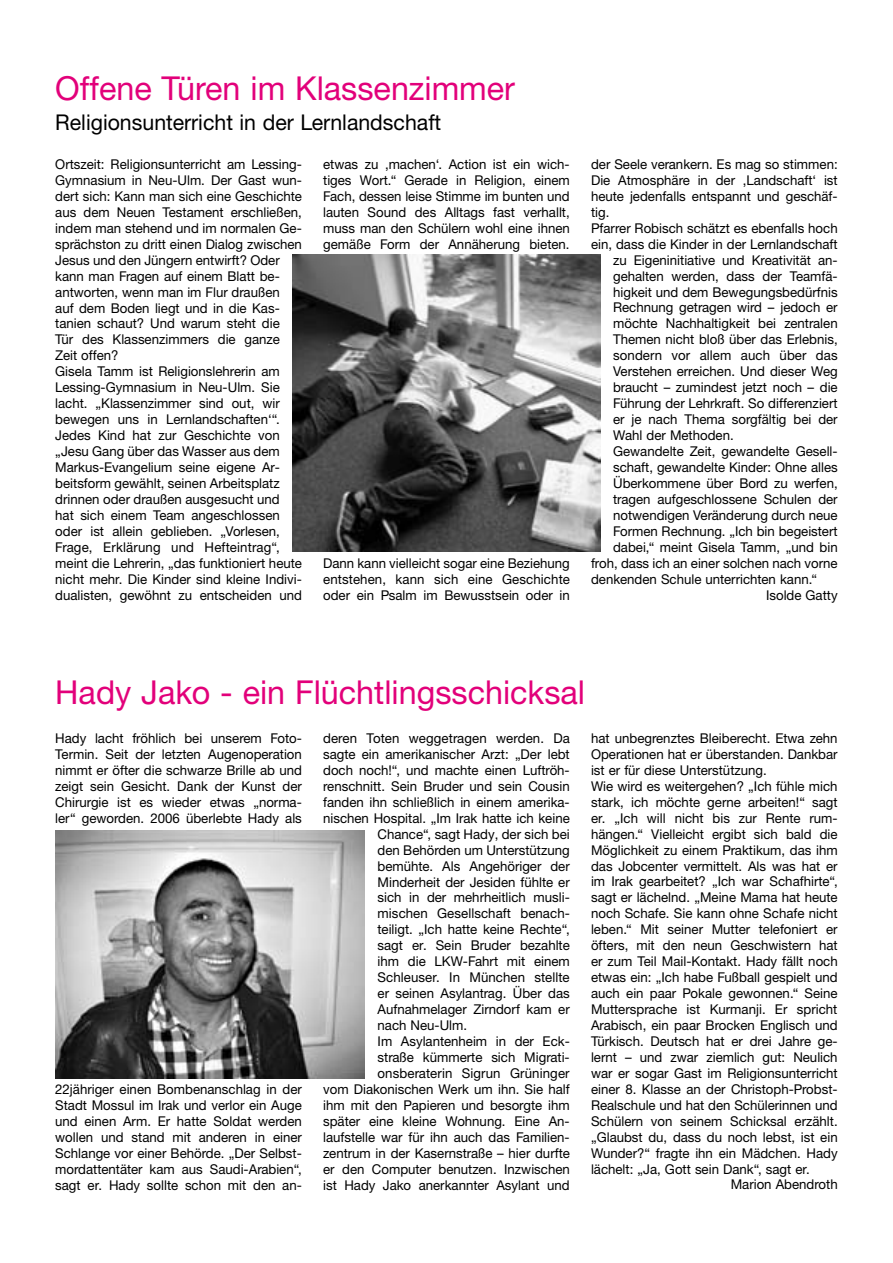
<style>
.page{position:relative;width:893px;height:1263px;background:#fff}
.page>*{position:absolute;margin:0;border:0;box-sizing:border-box;transform-origin:0 0}
.t1{font:33px "Helvetica Neue LTW1 G";color:#e2007a}
.t2{font:21.75px "Helvetica Neue LTW1 G";color:#000}
.t3{font:13.5px/15.9px "Helvetica Neue LTW1 G";color:#000;text-align:justify}
</style>
<div class="page">
<img style="left:293px;top:254px;width:307px;height:298px">
<img style="left:55px;top:830px;width:310px;height:249px">
<h1 class="t1" style="left:55px;top:68px;width:461px">Offene Türen im Klassenzimmer</h1>
<h2 class="t2" style="left:55px;top:109px;width:388px">Religionsunterricht in der Lernlandschaft</h2>
<p class="t3" style="left:55px;top:156px;width:248px;text-align:left">Ortszeit: Religionsunterricht am Lessing-Gymnasium in Neu-Ulm. Der Gast wun&shy;dert sich: Kann man sich eine Geschichte aus dem Neuen Testament erschließen, indem man stehend und im normalen Ge&shy;sprächston zu dritt einen Dialog zwischen Jesus und den Jüngern entwirft? Oder kann man Fragen auf einem Blatt be&shy;antworten, wenn man im Flur draußen<br>auf dem Boden liegt und in die Kas&shy;tanien schaut? Und warum steht die<br>Tür des Klassenzimmers die ganze Zeit offen?<br>Gisela Tamm ist Religionslehrerin am Lessing-Gymnasium in Neu-Ulm. Sie lacht. „Klassenzimmer sind out, wir bewegen uns in Lernlandschaften‘“.<br>Jedes Kind hat zur Geschichte von „Jesu Gang über das Wasser aus dem Markus-Evangelium seine eigene Ar&shy;beitsform gewählt, seinen Arbeitsplatz drinnen oder draußen ausgesucht und<br>hat sich einem Team angeschlossen oder ist allein geblieben. „Vorlesen, Frage, Erklärung und Hefteintrag“, meint die Lehrerin, „das funktioniert heute nicht mehr. Die Kinder sind kleine Indivi&shy;dualisten, gewöhnt zu entscheiden und</p>
<p class="t3" style="left:323px;top:156px;width:248px">etwas zu ‚machen‘. Action ist ein wich&shy;tiges Wort.“ Gerade in Religion, einem Fach, dessen leise Stimme im bunten und lauten Sound des Alltags fast verhallt, muss man den Schülern wohl eine ihnen gemäße Form der Annäherung bieten.</p>
<p class="t3" style="left:323px;top:555px;width:248px">Dann kann vielleicht sogar eine Beziehung entstehen, kann sich eine Geschichte oder ein Psalm im Bewusstsein oder in</p>
<p class="t3" style="left:591px;top:156px;width:248px">der Seele verankern. Es mag so stimmen:</p>
<p class="t3" style="left:591px;top:172px;width:248px">Die Atmosphäre in der ‚Landschaft‘ ist</p>
<p class="t3" style="left:591px;top:188px;width:248px">heute jedenfalls entspannt und geschäf-</p>
<p class="t3" style="left:591px;top:204px;width:20px">tig.</p>
<p class="t3" style="left:591px;top:220px;width:248px">Pfarrer Robisch schätzt es ebenfalls hoch</p>
<p class="t3" style="left:591px;top:236px;width:248px">ein, dass die Kinder in der Lernlandschaft</p>
<p class="t3" style="left:613px;top:252px;width:226px">zu Eigeninitiative und Kreativität an-</p>
<p class="t3" style="left:613px;top:268px;width:226px">gehalten werden, dass der Teamfä-</p>
<p class="t3" style="left:613px;top:284px;width:226px">higkeit und dem Bewegungsbedürfnis</p>
<p class="t3" style="left:613px;top:300px;width:226px">Rechnung getragen wird – jedoch er</p>
<p class="t3" style="left:613px;top:316px;width:226px">möchte Nachhaltigkeit bei zentralen</p>
<p class="t3" style="left:613px;top:331px;width:226px">Themen nicht bloß über das Erlebnis,</p>
<p class="t3" style="left:613px;top:347px;width:226px">sondern vor allem auch über das</p>
<p class="t3" style="left:613px;top:363px;width:226px">Verstehen erreichen. Und dieser Weg</p>
<p class="t3" style="left:613px;top:379px;width:226px">braucht – zumindest jetzt noch – die</p>
<p class="t3" style="left:613px;top:395px;width:226px">Führung der Lehrkraft. So differenziert</p>
<p class="t3" style="left:613px;top:411px;width:226px">er je nach Thema sorgfältig bei der</p>
<p class="t3" style="left:613px;top:427px;width:122px">Wahl der Methoden.</p>
<p class="t3" style="left:613px;top:443px;width:226px">Gewandelte Zeit, gewandelte Gesell-</p>
<p class="t3" style="left:613px;top:459px;width:226px">schaft, gewandelte Kinder: Ohne alles</p>
<p class="t3" style="left:613px;top:475px;width:226px">Überkommene über Bord zu werfen,</p>
<p class="t3" style="left:613px;top:491px;width:226px">tragen aufgeschlossene Schulen der</p>
<p class="t3" style="left:613px;top:507px;width:226px">notwendigen Veränderung durch neue</p>
<p class="t3" style="left:613px;top:523px;width:226px">Formen Rechnung. „Ich bin begeistert</p>
<p class="t3" style="left:613px;top:539px;width:226px">dabei,“ meint Gisela Tamm, „und bin</p>
<p class="t3" style="left:591px;top:555px;width:248px">froh, dass ich an einer solchen nach vorne</p>
<p class="t3" style="left:591px;top:571px;width:228px">denkenden Schule unterrichten kann.“</p>
<p class="t3" style="left:766px;top:587px;width:73px">Isolde Gatty</p>
<h1 class="t1" style="left:55px;top:672px;width:531px">Hady Jako - ein Flüchtlingsschicksal</h1>
<p class="t3" style="left:55px;top:730px;width:248px">Hady lacht fröhlich bei unserem Foto-Termin. Seit der letzten Augenoperation nimmt er öfter die schwarze Brille ab und zeigt sein Gesicht. Dank der Kunst der Chirurgie ist es wieder etwas „norma&shy;ler“ geworden. 2006 überlebte Hady als</p>
<p class="t3" style="left:55px;top:1081px;width:248px">22jähriger einen Bombenanschlag in der Stadt Mossul im Irak und verlor ein Auge und einen Arm. Er hatte Soldat werden wollen und stand mit anderen in einer Schlange vor einer Behörde. „Der Selbst&shy;mordattentäter kam aus Saudi-Arabien“, sagt er. Hady sollte schon mit den an-</p>
<p class="t3" style="left:323px;top:730px;width:248px">deren Toten weggetragen werden. Da</p>
<p class="t3" style="left:323px;top:746px;width:248px">sagte ein amerikanischer Arzt: „Der lebt</p>
<p class="t3" style="left:323px;top:762px;width:248px">doch noch!“, und machte einen Luftröh-</p>
<p class="t3" style="left:323px;top:778px;width:248px">renschnitt. Sein Bruder und sein Cousin</p>
<p class="t3" style="left:323px;top:794px;width:248px">fanden ihn schließlich in einem amerika-</p>
<p class="t3" style="left:323px;top:810px;width:248px">nischen Hospital. „Im Irak hatte ich keine</p>
<p class="t3" style="left:378px;top:826px;width:194px">Chance“, sagt Hady, der sich bei</p>
<p class="t3" style="left:378px;top:842px;width:194px">den Behörden um Unterstützung</p>
<p class="t3" style="left:378px;top:858px;width:194px">bemühte. Als Angehöriger der</p>
<p class="t3" style="left:378px;top:874px;width:194px">Minderheit der Jesiden fühlte er</p>
<p class="t3" style="left:378px;top:890px;width:194px">sich in der mehrheitlich musli-</p>
<p class="t3" style="left:378px;top:905px;width:194px">mischen Gesellschaft benach-</p>
<p class="t3" style="left:378px;top:921px;width:194px">teiligt. „Ich hatte keine Rechte“,</p>
<p class="t3" style="left:378px;top:937px;width:194px">sagt er. Sein Bruder bezahlte</p>
<p class="t3" style="left:378px;top:953px;width:194px">ihm die LKW-Fahrt mit einem</p>
<p class="t3" style="left:378px;top:969px;width:194px">Schleuser. In München stellte</p>
<p class="t3" style="left:378px;top:985px;width:194px">er seinen Asylantrag. Über das</p>
<p class="t3" style="left:378px;top:1001px;width:194px">Aufnahmelager Zirndorf kam er</p>
<p class="t3" style="left:378px;top:1017px;width:91px">nach Neu-Ulm.</p>
<p class="t3" style="left:378px;top:1033px;width:194px">Im Asylantenheim in der Eck-</p>
<p class="t3" style="left:378px;top:1049px;width:194px">straße kümmerte sich Migrati-</p>
<p class="t3" style="left:378px;top:1065px;width:194px">onsberaterin Sigrun Grüninger</p>
<p class="t3" style="left:323px;top:1081px;width:248px">vom Diakonischen Werk um ihn. Sie half</p>
<p class="t3" style="left:323px;top:1097px;width:248px">ihm mit den Papieren und besorgte ihm</p>
<p class="t3" style="left:323px;top:1113px;width:248px">später eine kleine Wohnung. Eine An-</p>
<p class="t3" style="left:323px;top:1129px;width:248px">laufstelle war für ihn auch das Familien-</p>
<p class="t3" style="left:323px;top:1145px;width:248px">zentrum in der Kasernstraße – hier durfte</p>
<p class="t3" style="left:323px;top:1161px;width:248px">er den Computer benutzen. Inzwischen</p>
<p class="t3" style="left:323px;top:1177px;width:248px">ist Hady Jako anerkannter Asylant und</p>
<p class="t3" style="left:591px;top:730px;width:248px">hat unbegrenztes Bleiberecht. Etwa zehn</p>
<p class="t3" style="left:591px;top:746px;width:248px">Operationen hat er überstanden. Dankbar</p>
<p class="t3" style="left:591px;top:762px;width:177px">ist er für diese Unterstützung.</p>
<p class="t3" style="left:591px;top:778px;width:248px">Wie wird es weitergehen? „Ich fühle mich</p>
<p class="t3" style="left:591px;top:794px;width:248px">stark, ich möchte gerne arbeiten!“ sagt</p>
<p class="t3" style="left:591px;top:810px;width:248px">er. „Ich will nicht bis zur Rente rum-</p>
<p class="t3" style="left:591px;top:826px;width:248px">hängen.“ Vielleicht ergibt sich bald die</p>
<p class="t3" style="left:591px;top:842px;width:248px">Möglichkeit zu einem Praktikum, das ihm</p>
<p class="t3" style="left:591px;top:858px;width:248px">das Jobcenter vermittelt. Als was hat er</p>
<p class="t3" style="left:591px;top:874px;width:248px">im Irak gearbeitet? „Ich war Schafhirte“,</p>
<p class="t3" style="left:591px;top:889px;width:248px">sagt er lächelnd. „Meine Mama hat heute</p>
<p class="t3" style="left:591px;top:905px;width:248px">noch Schafe. Sie kann ohne Schafe nicht</p>
<p class="t3" style="left:591px;top:921px;width:248px">leben.“ Mit seiner Mutter telefoniert er</p>
<p class="t3" style="left:591px;top:937px;width:248px">öfters, mit den neun Geschwistern hat</p>
<p class="t3" style="left:591px;top:953px;width:248px">er zum Teil Mail-Kontakt. Hady fällt noch</p>
<p class="t3" style="left:591px;top:969px;width:248px">etwas ein: „Ich habe Fußball gespielt und</p>
<p class="t3" style="left:591px;top:985px;width:248px">auch ein paar Pokale gewonnen.“ Seine</p>
<p class="t3" style="left:591px;top:1001px;width:248px">Muttersprache ist Kurmanji. Er spricht</p>
<p class="t3" style="left:591px;top:1017px;width:248px">Arabisch, ein paar Brocken Englisch und</p>
<p class="t3" style="left:591px;top:1033px;width:248px">Türkisch. Deutsch hat er drei Jahre ge-</p>
<p class="t3" style="left:591px;top:1049px;width:248px">lernt – und zwar ziemlich gut: Neulich</p>
<p class="t3" style="left:591px;top:1065px;width:248px">war er sogar Gast im Religionsunterricht</p>
<p class="t3" style="left:591px;top:1081px;width:248px">einer 8. Klasse an der Christoph-Probst-</p>
<p class="t3" style="left:591px;top:1097px;width:248px">Realschule und hat den Schülerinnen und</p>
<p class="t3" style="left:591px;top:1113px;width:248px">Schülern von seinem Schicksal erzählt.</p>
<p class="t3" style="left:591px;top:1129px;width:248px">„Glaubst du, dass du noch lebst, ist ein</p>
<p class="t3" style="left:591px;top:1145px;width:248px">Wunder?“ fragte ihn ein Mädchen. Hady</p>
<p class="t3" style="left:591px;top:1161px;width:220px">lächelt: „Ja, Gott sein Dank“, sagt er.</p>
<p class="t3" style="left:731px;top:1176px;width:108px">Marion Abendroth</p>
</div>
